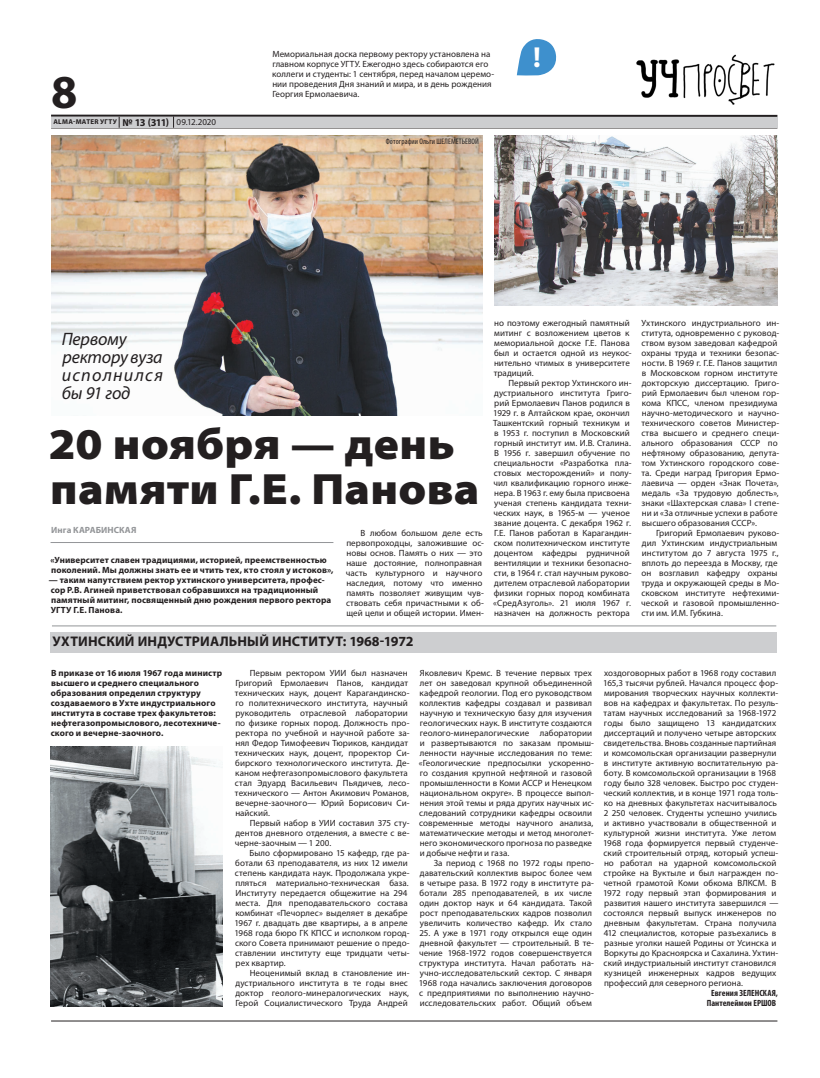
<style>
.page{position:relative;width:820px;height:1078px;background:#fff}
.page>*{position:absolute;margin:0;border:0;box-sizing:border-box;transform-origin:0 0}
.t1{font:700 47.4px "Myriad Pro";color:#231f20}
.t2{font:900 semi-expanded 44px/45px "Myriad Pro";letter-spacing:.005em;color:#231f20}
.t3{font:700 29px "Myriad Pro";color:#fff}
.t4{font:italic 18px/18px "Myriad Pro";letter-spacing:-.01em;color:#231f20}
.t5{font:700 14px "Myriad Pro";letter-spacing:.015em;color:#231f20}
.t6{font:9px/10px "Myriad Pro";letter-spacing:.005em;color:#231f20}
.t7{font:700 9px/10px "Myriad Pro";letter-spacing:.01em;color:#231f20}
.t8{font:700 condensed 9px/10px "Myriad Pro";letter-spacing:.005em;color:#231f20;text-align:center}
.t9{font:700 9px "Myriad Pro";letter-spacing:.005em;color:#939598}
.t10{font:condensed 8px "Myriad Pro";letter-spacing:.01em;color:#231f20}
.t11{font:700 7px "Myriad Pro";letter-spacing:.04em;color:#231f20}
.s1{font-size:10.5px}
.s2{font-weight:400;font-size:9px}
</style>
<div class="page">
<hr style="left:51px;top:128px;width:726px;height:1px;background:#231f20">
<hr style="left:51px;top:115px;width:726px;height:2px;background:#231f20">
<div style="left:51px;top:117px;width:726px;height:11px;background:#cdced0"></div>
<svg style="left:173px;top:116px;width:1px;height:12px"></svg>
<hr style="left:51px;top:1020px;width:726px;height:1px;background:#231f20">
<svg style="left:516px;top:39px;width:41px;height:37px"></svg>
<img style="left:636px;top:54px;width:139px;height:51px">
<img style="left:52px;top:135px;width:430px;height:280px">
<img style="left:494px;top:135px;width:283px;height:170px">
<hr style="left:52px;top:625px;width:724px;height:1px;background:#939598">
<div style="left:50px;top:631px;width:726px;height:21px;background:#cdced0"></div>
<img style="left:50px;top:746px;width:172px;height:259px">
<hr style="left:50px;top:542px;width:283px;height:1px;background:#939598">
<h1 class="t1" style="left:51px;top:61px;width:28px">8</h1>
<p class="t11" style="left:53px;top:117px;width:164px">ALMA-MATER УГТУ <span class="s1">№ 13 (311)</span> <span class="s2">09.12.2020</span></p>
<p class="t6" style="left:272px;top:49px;width:223px">Мемориальная доска первому ректору установлена на главном корпусе УГТУ. Ежегодно здесь собираются его коллеги и студенты: 1 сентября, перед началом церемо&shy;нии проведения Дня знаний и мира, и в день рождения Георгия Ермолаевича.</p>
<p class="t10" style="left:385px;top:137px;width:94px">Фотографии Ольги ШЕЛЕМЕТЬЕВОЙ</p>
<h3 class="t3" style="left:533px;top:38px;width:9px">!</h3>
<h3 class="t4" style="left:62px;top:329px;width:103px">Первому ректору вуза исполнился бы 91 год</h3>
<h2 class="t2" style="left:48px;top:422px;width:432px">20 ноября — день памяти Г.Е. Панова</h2>
<p class="t9" style="left:51px;top:523px;width:87px">Инга КАРАБИНСКАЯ</p>
<p class="t7" style="left:50px;top:554px;width:284px">«Университет славен традициями, историей, преемственностью поколений. Мы должны знать ее и чтить тех, кто стоял у истоков»,</p>
<p class="t7" style="left:49px;top:574px;width:284px">— таким напутствием ректор ухтинского университета, профес&shy;сор Р.В. Агиней приветствовал собравшихся на традиционный памятный митинг, посвященный дню рождения первого ректора УГТУ Г.Е. Панова.</p>
<p class="t6" style="left:345px;top:527px;width:140px;text-indent:15px">В любом большом деле есть первопроходцы, заложившие ос&shy;новы основ. Память о них — это наше достояние, полноправная часть культурного и научного наследия, потому что именно память позволяет живущим чув&shy;ствовать себя причастными к об&shy;щей цели и общей истории. Имен-</p>
<h3 class="t5" style="left:52px;top:632px;width:362px">УХТИНСКИЙ ИНДУСТРИАЛЬНЫЙ ИНСТИТУТ: 1968-1972</h3>
<p class="t6" style="left:493px;top:317px;width:139px">но поэтому ежегодный памятный митинг с возложением цветов к мемориальной доске Г.Е. Панова был и остается одной из неукос&shy;нительно чтимых в университете традиций.</p>
<p class="t6" style="left:493px;top:377px;width:140px;text-indent:15px">Первый ректор Ухтинского ин&shy;дустриального института Григо&shy;рий Ермолаевич Панов родился в<br>1929 г. в Алтайском крае, окончил<br>Ташкентский горный техникум и в 1953 г. поступил в Московский горный институт им. И.В. Сталина.<br>В 1956 г. завершил обучение по специальности «Разработка пла&shy;стовых месторождений» и полу&shy;чил квалификацию горного инже&shy;нера. В 1963 г. ему была присвоена ученая степень кандидата техни&shy;ческих наук, в 1965-м — ученое звание доцента. С декабря 1962 г.<br>Г.Е. Панов работал в Карагандин&shy;ском политехническом институте доцентом кафедры рудничной вентиляции и техники безопасно&shy;сти, в 1964 г. стал научным руково&shy;дителем отраслевой лаборатории физики горных пород комбината «СредАзуголь». 21 июля 1967 г. назначен на должность ректора</p>
<p class="t6" style="left:641px;top:317px;width:139px">Ухтинского индустриального ин&shy;ститута, одновременно с руковод&shy;ством вузом заведовал кафедрой охраны труда и техники безопас&shy;ности. В 1969 г. Г.Е. Панов защитил в Московском горном институте докторскую диссертацию. Григо&shy;рий Ермолаевич был членом гор&shy;кома КПСС, членом президиума научно-методического и научно&shy;технического советов Министер&shy;ства высшего и среднего специ&shy;ального образования СССР по нефтяному образованию, депута&shy;том Ухтинского городского сове&shy;та. Среди наград Григория Ермо&shy;лаевича — орден «Знак Почета», медаль «За трудовую доблесть», знаки «Шахтерская слава» I степе&shy;ни и «За отличные успехи в работе высшего образования СССР».</p>
<p class="t6" style="left:641px;top:527px;width:140px;text-indent:15px">Григорий Ермолаевич руково&shy;дил Ухтинским индустриальным институтом до 7 августа 1975 г., вплоть до переезда в Москву, где он возглавил кафедру охраны труда и окружающей среды в Мо&shy;сковском институте нефтехими&shy;ческой и газовой промышленно&shy;сти им. И.М. Губкина.</p>
<p class="t7" style="left:51px;top:667px;width:173px">В приказе от 16 июля 1967 года министр высшего и среднего специального образования определил структуру создаваемого в Ухте индустриального института в составе трех факультетов: нефтегазопромыслового, лесотехниче&shy;ского и вечерне-заочного.</p>
<p class="t6" style="left:235px;top:667px;width:176px;text-indent:15px">Первым ректором УИИ был назначен Григорий Ермолаевич Панов, кандидат технических наук, доцент Карагандинско&shy;го политехнического института, научный руководитель отраслевой лаборатории по физике горных пород. Должность про&shy;ректора по учебной и научной работе за&shy;нял Федор Тимофеевич Тюриков, кандидат технических наук, доцент, проректор Си&shy;бирского технологического института. Де&shy;каном нефтегазопромыслового факультета стал Эдуард Васильевич Пьядичев, лесо&shy;технического — Антон Акимович Романов, вечерне-заочного— Юрий Борисович Си&shy;найский.</p>
<p class="t6" style="left:235px;top:817px;width:176px;text-align:justify;text-indent:15px">Первый набор в УИИ составил 375 сту&shy;дентов дневного отделения, а вместе с ве&shy;черне-заочным — 1 200.</p>
<p class="t6" style="left:234px;top:847px;width:176px;text-indent:15px">Было сформировано 15 кафедр, где ра&shy;ботали 63 преподавателя, из них 12 имели степень кандидата наук. Продолжала укре&shy;пляться материально-техническая база.<br>Институту передается общежитие на 294 места. Для преподавательского состава комбинат «Печорлес» выделяет в декабре 1967 г. двадцать две квартиры, а в апреле 1968 года бюро ГК КПСС и исполком город&shy;ского Совета принимают решение о предо&shy;ставлении институту еще тридцати четы&shy;рех квартир.</p>
<p class="t6" style="left:235px;top:967px;width:175px;text-indent:14px">Неоценимый вклад в становление ин&shy;дустриального института в те годы внес доктор геолого-минералогических наук, Герой Социалистического Труда Андрей</p>
<p class="t6" style="left:419px;top:667px;width:176px">Яковлевич Кремс. В течение первых трех лет он заведовал крупной объединенной кафедрой геологии. Под его руководством коллектив кафедры создавал и развивал научную и техническую базу для изучения геологических наук. В институте создаются геолого-минералогические лаборатории и развертываются по заказам промыш&shy;ленности научные исследования по теме: «Геологические предпосылки ускоренно&shy;го создания крупной нефтяной и газовой промышленности в Коми АССР и Ненецком национальном округе». В процессе выпол&shy;нения этой темы и ряда других научных ис&shy;следований сотрудники кафедры освоили современные методы научного анализа, математические методы и метод многолет&shy;него экономического прогноза по разведке и добыче нефти и газа.</p>
<p class="t6" style="left:419px;top:857px;width:176px;text-indent:14px">За период с 1968 по 1972 годы препо&shy;давательский коллектив вырос более чем в четыре раза. В 1972 году в институте ра&shy;ботали 285 преподавателей, в их числе один доктор наук и 64 кандидата. Такой рост преподавательских кадров позволил увеличить количество кафедр. Их стало</p>
<p class="t6" style="left:418px;top:927px;width:176px">25. А уже в 1971 году открылся еще один дневной факультет — строительный. В те&shy;чение 1968-1972 годов совершенствуется структура института. Начал работать на&shy;учно-исследовательский сектор. С января 1968 года начались заключения договоров с предприятиями по выполнению научно&shy;исследовательских работ. Общий объем</p>
<p class="t6" style="left:603px;top:667px;width:177px">хоздоговорных работ в 1968 году составил 165,3 тысячи рублей. Начался процесс фор&shy;мирования творческих научных коллекти&shy;вов на кафедрах и факультетах. По резуль&shy;татам научных исследований за 1968-1972 годы было защищено 13 кандидатских диссертаций и получено четыре авторских свидетельства. Вновь созданные партийная и комсомольская организации развернули в институте активную воспитательную ра&shy;боту. В комсомольской организации в 1968 году было 328 человек. Быстро рос студен&shy;ческий коллектив, и в конце 1971 года толь&shy;ко на дневных факультетах насчитывалось 2 250 человек. Студенты успешно учились и активно участвовали в общественной и культурной жизни института. Уже летом 1968 года формируется первый студенче&shy;ский строительный отряд, который успеш&shy;но работал на ударной комсомольской стройке на Вуктыле и был награжден по&shy;четной грамотой Коми обкома ВЛКСМ. В 1972 году первый этап формирования и развития нашего института завершился — состоялся первый выпуск инженеров по дневным факультетам. Страна получила 412 специалистов, которые разъехались в разные уголки нашей Родины от Усинска и Воркуты до Красноярска и Сахалина. Ухтин&shy;ский индустриальный институт становился кузницей инженерных кадров ведущих профессий для северного региона.</p>
<p class="t8" style="left:706px;top:987px;width:73px">Евгения ЗЕЛЕНСКАЯ,<br>Пантелеймон ЕРШОВ</p>
</div>
